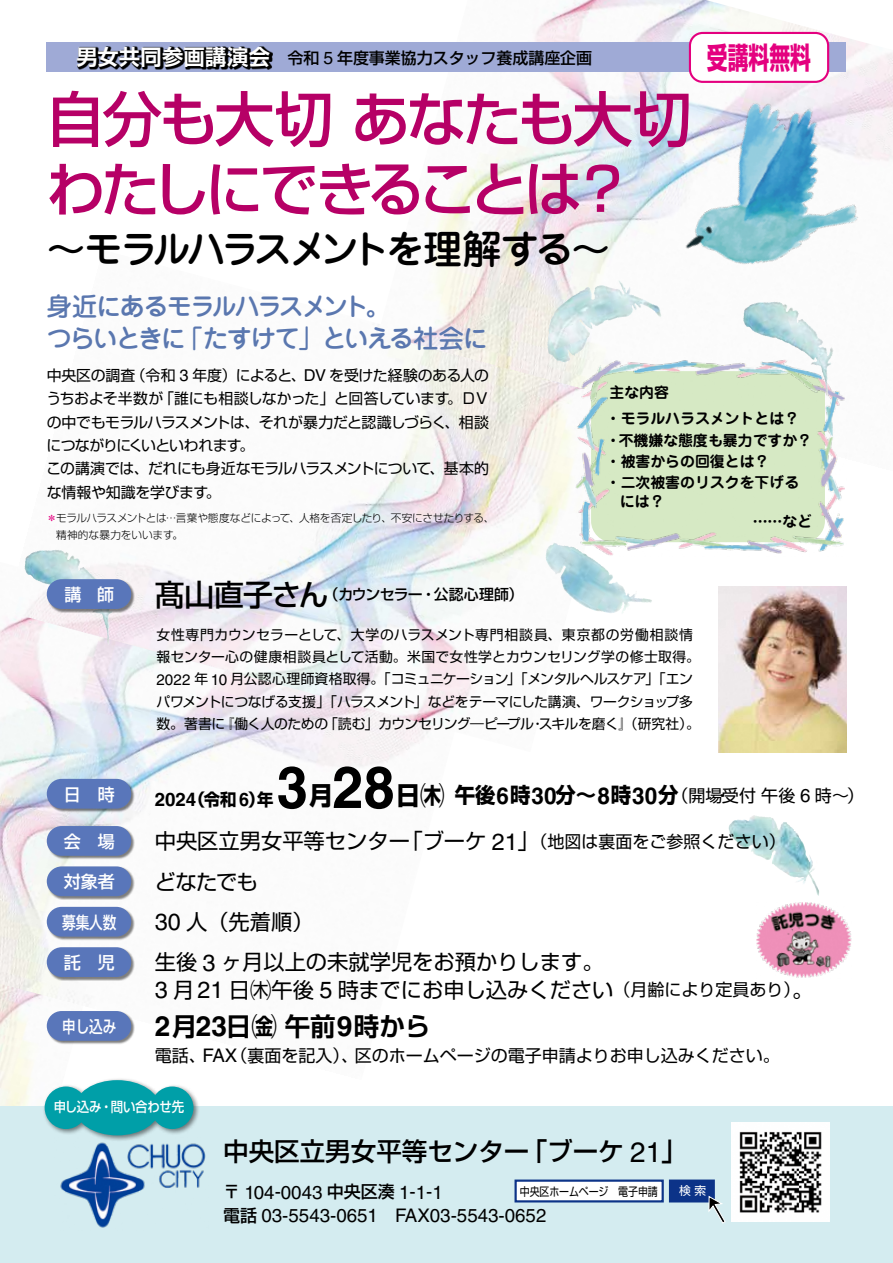
<style>
.page{position:relative;width:893px;height:1263px;background:#fff}
.page>*{position:absolute;margin:0;border:0;box-sizing:border-box;transform-origin:0 0}
.t1{font:500 59.55px/70.2px "Shin Go Pro";letter-spacing:-.07em;color:#b60066}
.t2{font:700 58.5px "Helvetica LT Std";color:#000;scale:.96 1}
.t3{font:500 39.3px "Jun 34 Pro";letter-spacing:-.12em;color:#000}
.t4{font:700 29.7px "Shin Go Pro";color:#e4007f;scale:.7 1}
.t5{font:500 25.5px/32px "Jun 34 Pro";letter-spacing:-.09em;color:#5a77af}
.t6{font:500 25.5px "Shin Go Pro";color:#000}
.t7{font:700 25.5px "Shin Go Pro De";color:#000}
.t8{font:700 25.5px "Shin Go Pro";color:#000;scale:.96 1}
.t9{font:21.3px/27.5px "Shin Go Pro";color:#000}
.t10{font:700 21.3px "Shin Go Pro De";letter-spacing:.015em;color:#fff}
.t11{font:18.75px/23.4px "Helvetica LT Std";color:#000}
.t12{font:700 18.75px "Helvetica LT Std";color:#000}
.t13{font:16.95px "Shin Go Pro";color:#000}
.t14{font:500 16.95px "Shin Go Pro";color:#fff}
.t15{font:500 16.95px "Shin Go Pro";color:#fff;scale:.8 1}
.t16{font:500 15.9px "Shin Go Pro";color:#000}
.t17{font:14.85px/23.4px "Shin Go Pro";letter-spacing:-.025em;color:#000}
.t18{font:700 14.85px/21.3px "Jun 501 Pro";color:#000}
.t19{font:500 14.85px "Shin Go Pro";letter-spacing:-.035em;color:#000}
.t20{font:13.8px/22.4px "Shin Go Pro";letter-spacing:-.01em;color:#000}
.t21{font:500 13.8px "Shin Go Pro";letter-spacing:-.025em;color:#fff;scale:.9 1}
.t22{font:11.7px "Shin Go Pro";letter-spacing:-.01em;color:#000;scale:.85 1}
.t23{font:11.7px "Shin Go Pro";color:#fff}
.t24{font:300 10.65px/17px "Shin Go Pro";letter-spacing:-.015em;color:#000}
.s1{font-family:"Helvetica LT Std";font-weight:400;font-size:17.55px}
.s2{font-family:"Helvetica LT Std";font-size:16.35px}
.s3{color:#e4007f}
.s4{font-size:29.7px}
.s5{font-family:"Helvetica LT Std";font-size:15.15px}
.s6{font-weight:700;font-size:25.5px}
.s7{font-weight:700;font-size:21.3px}
.s8{font-family:"Helvetica LT Std";font-weight:700;font-size:23.4px}
.s9{font-family:"Helvetica LT Std";font-size:18.75px}
.s10{font-family:"Shin Go Pro";font-size:16.95px}
.s11{font-family:"Helvetica LT Std";font-size:23.4px}
.s12{font-size:16.95px}
.s13{font-family:"Helvetica LT Std";font-size:28.05px}
.s14{font-family:"Helvetica LT Std";font-weight:400;font-size:28.05px}
.s15{font-family:"Shin Go Pro";font-weight:500;font-size:16.95px}
</style>
<div class="page">
<img style="left:0;top:626px;width:399px;height:454px">
<div style="left:0;top:1107px;width:893px;height:156px;background:#d4ecf0"></div>
<img style="left:60px;top:1142px;width:146px;height:86px">
<img style="left:731px;top:1122px;width:98px;height:100px">
<div style="left:514px;top:1179px;width:150px;height:23px;background:#fff;border:2px solid #0c3388"></div>
<div style="left:669px;top:1179px;width:46px;height:23px;background:#0c3388;border:2px solid #0c3388"></div>
<svg style="left:708px;top:1196px;width:18px;height:28px"></svg>
<div style="left:42px;top:1077px;width:158px;height:65px;background:#000;opacity:.5"></div>
<div style="left:45px;top:1086px;width:42px;height:43px;background:#009fa8;border-radius:50%"></div>
<div style="left:75px;top:1080px;width:85px;height:55px;background:#009fa8;border-radius:50%"></div>
<div style="left:151px;top:1086px;width:42px;height:43px;background:#009fa8;border-radius:50%"></div>
<img style="left:6px;top:472px;width:621px;height:280px">
<img style="left:378px;top:0;width:492px;height:472px">
<img style="left:24px;top:550px;width:34px;height:26px">
<img style="left:728px;top:815px;width:43px;height:45px">
<div style="left:47px;top:43px;width:799px;height:29px;background:#9faad6"></div>
<div style="left:690px;top:33px;width:138px;height:49px;background:#fff;border-radius:13px"></div>
<div style="left:689px;top:32px;width:140px;height:51px;border:2px solid #e4007f;border-radius:13px"></div>
<svg style="left:77px;top:47px;width:195px;height:23px;background:#1b1d25"></svg>
<div style="left:47px;top:779px;width:88px;height:33px;background:#000;opacity:.5"></div>
<div style="left:47px;top:779px;width:84px;height:30px;background:#5976ba;border-radius:15px"></div>
<div style="left:47px;top:826px;width:88px;height:34px;background:#000;opacity:.5"></div>
<div style="left:47px;top:826px;width:84px;height:30px;background:#5976ba;border-radius:15px"></div>
<div style="left:47px;top:866px;width:88px;height:34px;background:#000;opacity:.5"></div>
<div style="left:47px;top:866px;width:84px;height:30px;background:#5976ba;border-radius:15px"></div>
<div style="left:47px;top:907px;width:88px;height:33px;background:#000;opacity:.5"></div>
<div style="left:47px;top:907px;width:84px;height:29px;background:#5976ba;border-radius:15px"></div>
<div style="left:47px;top:947px;width:88px;height:34px;background:#000;opacity:.5"></div>
<div style="left:47px;top:947px;width:84px;height:30px;background:#5976ba;border-radius:15px"></div>
<div style="left:47px;top:1011px;width:88px;height:33px;background:#000;opacity:.5"></div>
<div style="left:47px;top:1011px;width:84px;height:30px;background:#5976ba;border-radius:15px"></div>
<div style="left:47px;top:579px;width:88px;height:34px;background:#000;opacity:.5"></div>
<div style="left:47px;top:579px;width:84px;height:30px;background:#5976ba;border-radius:15px"></div>
<img style="left:719px;top:587px;width:127px;height:166px">
<img style="left:757px;top:902px;width:94px;height:76px">
<img style="left:574px;top:357px;width:272px;height:199px">
<img style="left:545px;top:545px;width:22px;height:48px">
<img style="left:604px;top:53px;width:289px;height:276px">
<img style="left:587px;top:280px;width:37px;height:20px">
<h3 class="t10" style="left:77px;top:39px;width:195px">男女共同参画講演会</h3>
<h3 class="t4" style="left:707px;top:34px;width:150px">受講料無料</h3>
<p class="t16" style="left:287px;top:45px;width:306px">令和 <span class="s1">5</span> 年度事業協力スタッフ養成講座企画</p>
<h1 class="t1" style="left:46px;top:77px;width:707px">自分も大切あなたも大切　わたしにできることは？</h1>
<h3 class="t3" style="left:46px;top:218px;width:566px">～モラルハラスメントを理解する～</h3>
<h3 class="t5" style="left:47px;top:288px;width:443px">身近にあるモラルハラスメント。<br>つらいときに「たすけて」といえる社会に</h3>
<p class="t17" style="left:47px;top:362px;width:444px">中央区の調査（令和 <span class="s2">3</span> 年度）によると、<span class="s2">DV</span> を受けた経験のある人のうちおよそ半数が「誰にも相談しなかった」と回答しています。ＤＶの中でもモラルハラスメントは、それが暴力だと認識しづらく、相談につながりにくいといわれます。<br>この講演では、だれにも身近なモラルハラスメントについて、基本的な情報や知識を学びます。</p>
<p class="t24" style="left:56px;top:508px;width:440px;text-indent:-10px"><span class="s3">＊</span>モラルハラスメントとは…言葉や態度などによって、人格を否定したり、不安にさせたりする、精神的な暴力をいいます。</p>
<p class="t14" style="left:64px;top:581px;width:51px">講 師</p>
<p class="t19" style="left:155px;top:582px;width:370px"><span class="s4">髙山直子さん</span>（カウンセラー・公認心理師）</p>
<p class="t18" style="left:606px;top:378px;width:195px;line-height:26.1px">主な内容<br>・モラルハラスメントとは？</p>
<p class="t18" style="left:606px;top:428px;width:208px">・不機嫌な態度も暴力ですか？・被害からの回復とは？<br>・二次被害のリスクを下げる</p>
<p class="t18" style="left:609px;top:490px;width:71px">　には？　</p>
<p class="t18" style="left:753px;top:509px;width:61px">……など</p>
<p class="t20" style="left:156px;top:622px;width:545px">女性専門カウンセラーとして、大学のハラスメント専門相談員、東京都の労働相談情報センター心の健康相談員として活動。米国で女性学とカウンセリング学の修士取得。<span class="s5">2022</span> 年 <span class="s5">10</span> 月公認心理師資格取得。「コミュニケーション」「メンタルヘルスケア」「エンパワメントにつなげる支援」「ハラスメント」などをテーマにした講演、ワークショップ多数。著書に『働く人のための「読む」カウンセリング―ピープル・スキルを磨く』（研究社）。</p>
<h2 class="t2" style="left:277px;top:752px;width:124px">3 28</h2>
<h3 class="t8" style="left:309px;top:775px;width:27px">月</h3>
<p class="t13" style="left:396px;top:781px;width:470px"><span class="s6">日㈭</span> <span class="s7">午後</span><span class="s8">6</span><span class="s7">時</span><span class="s8">30</span><span class="s7">分～</span><span class="s8">8</span><span class="s7">時</span><span class="s8">30</span><span class="s7">分</span>（開場・受付午後 <span class="s9">6</span> 時～）</p>
<p class="t14" style="left:64px;top:780px;width:53px">日　時</p>
<h3 class="t12" style="left:155px;top:788px;width:120px">2024<span class="s10">（令和</span> 6<span class="s10">）年</span></h3>
<p class="t14" style="left:64px;top:827px;width:53px">会　場</p>
<h3 class="t9" style="left:155px;top:825px;width:632px">中央区立男女平等センター「ブーケ <span class="s11">21</span>」<span class="s12">（地図は裏面をご参照ください）</span></h3>
<p class="t14" style="left:64px;top:868px;width:53px">対象者</p>
<h3 class="t9" style="left:155px;top:865px;width:104px">どなたでも</h3>
<p class="t15" style="left:62px;top:908px;width:70px">募集人数</p>
<h3 class="t9" style="left:155px;top:906px;width:160px"><span class="s11">30</span> 人（先着順）</h3>
<p class="t14" style="left:64px;top:949px;width:53px">託　児</p>
<h3 class="t9" style="left:155px;top:946px;width:660px">生後 <span class="s11">3</span> ヶ月以上の未就学児をお預かりします。<br><span class="s11">3</span> 月<span class="s11">21</span> 日㈭午後 <span class="s11">5</span> 時までにお申し込みください<span class="s12">（月齢により定員あり）</span>。</h3>
<p class="t15" style="left:62px;top:1012px;width:70px">申し込み</p>
<h3 class="t7" style="left:155px;top:1005px;width:277px"><span class="s13">2</span>月<span class="s13">23</span>日㈮午前<span class="s13">9</span>時から</h3>
<p class="t13" style="left:155px;top:1042px;width:627px">電話、<span class="s9">FAX</span>（裏面を記入）、区のホームページの電子申請よりお申し込みください。</p>
<p class="t21" style="left:54px;top:1095px;width:146px">申し込み・問い合わせ先</p>
<h3 class="t6" style="left:223px;top:1130px;width:465px">中央区立男女平等センター「ブーケ <span class="s14">21</span>」</h3>
<h3 class="t11" style="left:223px;top:1180px;width:325px"><span class="s15">〒</span> 104-0043 <span class="s15">中央区湊</span> 1-1-1<br><span class="s15">電話</span> 03-5543-0651 FAX03-5543-0652</h3>
<p class="t22" style="left:520px;top:1182px;width:164px">中央区ホームページ　電子申請</p>
<p class="t23" style="left:679px;top:1181px;width:28px">検索</p>
</div>
